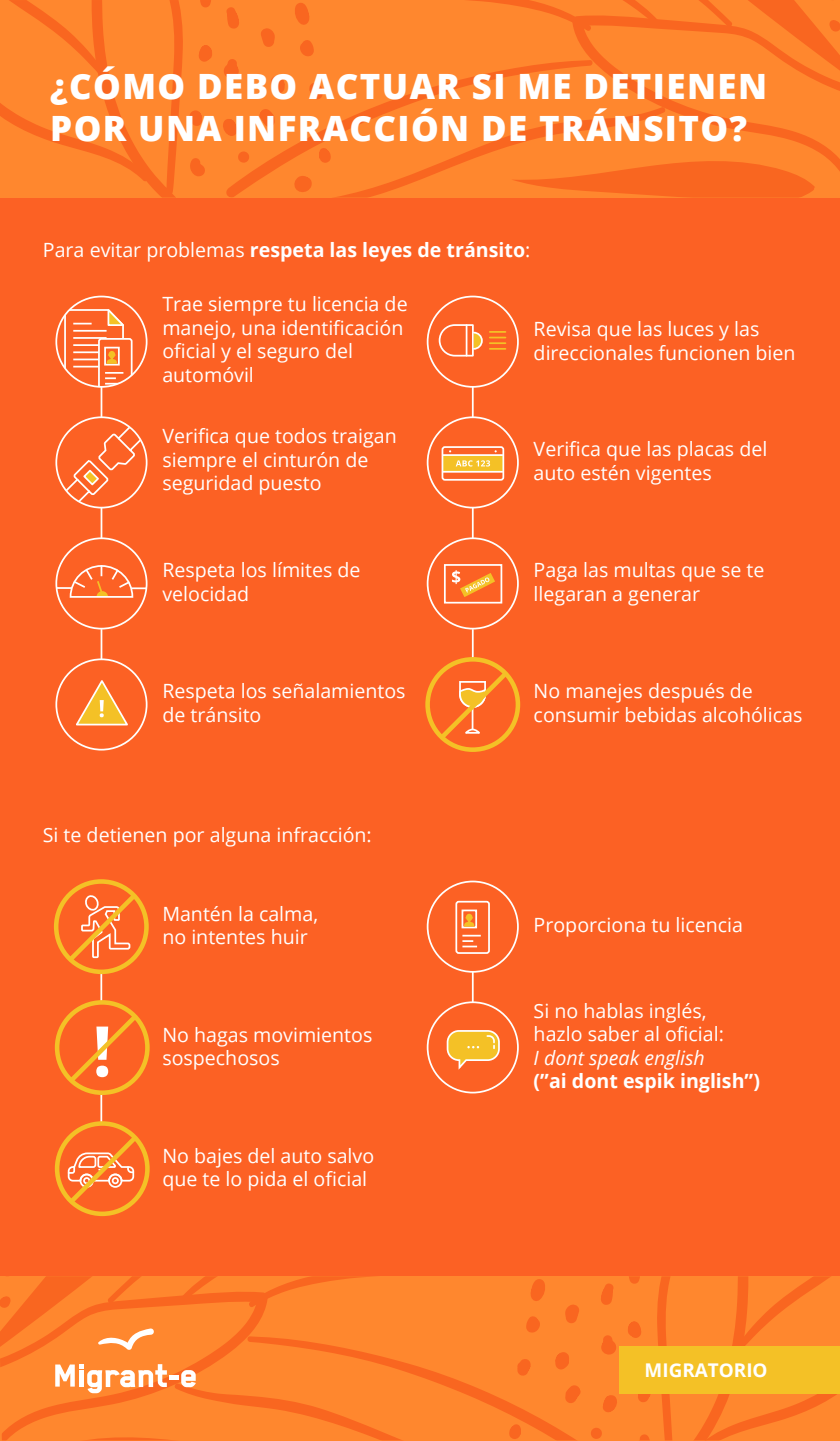
<style>
.page{position:relative;width:840px;height:1441px;background:#fc6124}
.page>*{position:absolute;margin:0;border:0;box-sizing:border-box;transform-origin:0 0}
.t1{font:800 34.86px/41.8px "Open Sans";letter-spacing:.04em;color:#fff}
.t2{font:19.63px/23.6px "Open Sans";color:#fff}
.t3{font:700 19.63px "Open Sans";color:#fff}
.t4{font:italic 19.63px "Open Sans";color:#fff}
.t5{font:700 18.9px "Open Sans";color:#fff}
.s1{font-weight:400}
</style>
<div class="page">
<div style="left:0;top:1276px;width:840px;height:164px;background:#ff872e"></div>
<div style="left:0;top:0;width:840px;height:198px;background:#ff872e"></div>
<svg style="left:629px;top:1276px;width:11px;height:8px"></svg>
<svg style="left:628px;top:1321px;width:13px;height:17px"></svg>
<svg style="left:638px;top:1393px;width:13px;height:9px"></svg>
<svg style="left:640px;top:1434px;width:10px;height:6px"></svg>
<svg style="left:657px;top:1276px;width:183px;height:164px"></svg>
<svg style="left:200px;top:0;width:11px;height:8px"></svg>
<svg style="left:199px;top:45px;width:13px;height:17px"></svg>
<svg style="left:189px;top:110px;width:13px;height:16px"></svg>
<svg style="left:190px;top:158px;width:15px;height:18px"></svg>
<svg style="left:223px;top:0;width:617px;height:198px"></svg>
<svg style="left:0;top:0;width:183px;height:198px"></svg>
<svg style="left:0;top:1276px;width:617px;height:164px"></svg>
<div style="left:620px;top:1346px;width:220px;height:47px;background:#f4c126"></div>
<div style="left:427px;top:296px;width:92px;height:92px;border:2px solid #fffffd;border-radius:50%"></div>
<hr style="left:472px;top:387px;width:2px;height:30px;background:#fffffd">
<hr style="left:472px;top:508px;width:2px;height:30px;background:#fffffd">
<hr style="left:472px;top:629px;width:2px;height:31px;background:#fffffd">
<div style="left:427px;top:416px;width:92px;height:92px;border:2px solid #fffffd;border-radius:50%"></div>
<div style="left:427px;top:537px;width:92px;height:92px;border:2px solid #fffffd;border-radius:50%"></div>
<div style="left:55px;top:658px;width:93px;height:92px;border:2px solid #fffffd;border-radius:50%"></div>
<div style="left:55px;top:296px;width:93px;height:92px;border:2px solid #fffffd;border-radius:50%"></div>
<hr style="left:101px;top:387px;width:1px;height:30px;background:#fffffd">
<hr style="left:101px;top:508px;width:1px;height:30px;background:#fffffd">
<hr style="left:101px;top:629px;width:1px;height:31px;background:#fffffd">
<div style="left:55px;top:537px;width:93px;height:92px;border:2px solid #fffffd;border-radius:50%"></div>
<hr style="left:100px;top:971px;width:2px;height:31px;background:#fffffd">
<hr style="left:100px;top:1092px;width:2px;height:31px;background:#fffffd">
<div style="left:427px;top:880px;width:92px;height:92px;border:2px solid #fffffd;border-radius:50%"></div>
<hr style="left:472px;top:971px;width:2px;height:31px;background:#fffffd">
<div style="left:427px;top:1001px;width:92px;height:92px;border:2px solid #fffffd;border-radius:50%"></div>
<svg style="left:63px;top:307px;width:70px;height:80px"></svg>
<svg style="left:61px;top:422px;width:86px;height:85px"></svg>
<svg style="left:57px;top:564px;width:90px;height:34px"></svg>
<svg style="left:76px;top:680px;width:52px;height:46px"></svg>
<svg style="left:490px;top:331px;width:15px;height:19px"></svg>
<svg style="left:438px;top:324px;width:45px;height:33px"></svg>
<div style="left:443px;top:455px;width:60px;height:17px;background:#f4c126"></div>
<div style="left:442px;top:446px;width:62px;height:35px;border:2px solid #fff;border-radius:2px"></div>
<hr style="left:443px;top:454px;width:60px;height:2px;background:#fff">
<hr style="left:443px;top:471px;width:60px;height:2px;background:#fff">
<svg style="left:456px;top:460px;width:34px;height:6px"></svg>
<div style="left:444px;top:564px;width:58px;height:39px;border:2px solid #fff"></div>
<svg style="left:452px;top:570px;width:43px;height:27px"></svg>
<div style="left:425px;top:657px;width:95px;height:95px;border:5px solid #f4c126;border-radius:50%"></div>
<svg style="left:435px;top:667px;width:77px;height:77px"></svg>
<div style="left:455px;top:901px;width:35px;height:53px;border:2px solid #fff;border-radius:2px"></div>
<div style="left:462px;top:909px;width:15px;height:19px;border:2px solid #fff"></div>
<svg style="left:462px;top:935px;width:19px;height:12px"></svg>
<svg style="left:464px;top:914px;width:10px;height:12px"></svg>
<div style="left:54px;top:879px;width:95px;height:95px;border:5px solid #f4c126;border-radius:50%"></div>
<svg style="left:64px;top:889px;width:77px;height:77px"></svg>
<div style="left:55px;top:1000px;width:95px;height:95px;border:5px solid #f4c126;border-radius:50%"></div>
<svg style="left:65px;top:1010px;width:76px;height:77px"></svg>
<div style="left:55px;top:1121px;width:95px;height:95px;border:5px solid #f4c126;border-radius:50%"></div>
<svg style="left:65px;top:1131px;width:76px;height:77px"></svg>
<svg style="left:446px;top:1030px;width:54px;height:40px"></svg>
<h1 class="t1" style="left:50px;top:67px;width:718px">¿CÓMO DEBO ACTUAR SI ME DETIENEN<br>POR UNA INFRACCIÓN DE TRÁNSITO?</h1>
<p class="t3" style="left:43px;top:242px;width:489px"><span class="s1">Para evitar problemas</span> respeta las leyes de tránsito<span class="s1">:</span></p>
<p class="t2" style="left:162px;top:292px;width:247px">Trae siempre tu licencia de manejo, una identificación oficial y el seguro del automóvil</p>
<p class="t2" style="left:162px;top:424px;width:236px">Verifica que todos traigan siempre el cinturón de seguridad puesto</p>
<p class="t2" style="left:162px;top:558px;width:200px">Respeta los límites de velocidad</p>
<p class="t2" style="left:162px;top:679px;width:245px">Respeta los señalamientos de tránsito</p>
<p class="t2" style="left:43px;top:822px;width:331px">Si te detienen por alguna infracción:</p>
<p class="t2" style="left:162px;top:903px;width:157px">Mantén la calma, no intentes huir</p>
<p class="t2" style="left:162px;top:1024px;width:212px">No hagas movimientos sospechosos</p>
<p class="t2" style="left:162px;top:1145px;width:213px">No bajes del auto salvo que te lo pida el oficial</p>
<p class="t2" style="left:534px;top:319px;width:264px">Revisa que las luces y las direccionales funcionen bien</p>
<p class="t2" style="left:534px;top:437px;width:235px">Verifica que las placas del auto estén vigentes</p>
<p class="t2" style="left:534px;top:560px;width:232px">Paga las multas que se te llegaran a generar</p>
<p class="t2" style="left:534px;top:679px;width:270px">No manejes después de consumir bebidas alcohólicas</p>
<p class="t2" style="left:534px;top:913px;width:211px">Proporciona tu licencia</p>
<p class="t2" style="left:534px;top:1000px;width:192px">Si no hablas inglés, hazlo saber al oficial:</p>
<p class="t4" style="left:534px;top:1050px;width:173px">I dont speak english</p>
<p class="t3" style="left:534px;top:1073px;width:228px">(”ai dont espik inglish”)</p>
<p class="t5" style="left:645px;top:1362px;width:125px">MIGRATORIO</p>
</div>
